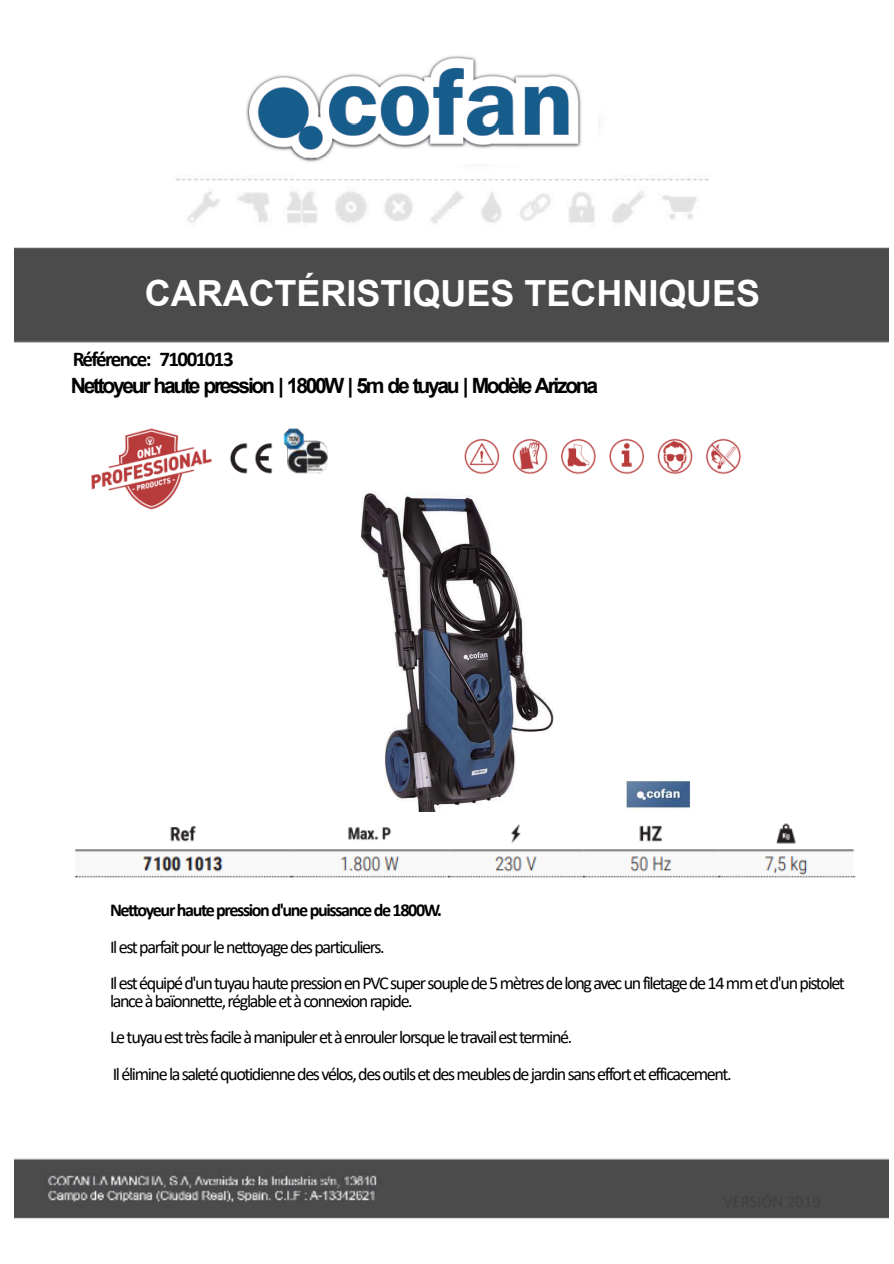
<style>
.page{position:relative;width:894px;height:1264px;background:#fff}
.page>*{position:absolute;margin:0;border:0;box-sizing:border-box;transform-origin:0 0}
.t1{font:700 36px "Arial";color:#fff}
.t2{font:700 21px "Arial";letter-spacing:-.11em;color:#000}
.t3{font:700 21px "Calibri";letter-spacing:-.075em;color:#000}
.t4{font:18.15px/36.2px "Calibri";letter-spacing:-.075em;color:#000}
.t5{font:700 18.15px "Calibri";letter-spacing:-.075em;color:#000}
</style>
<div class="page">
<img style="left:14px;top:178px;width:874px;height:1041px">
<img style="left:80px;top:416px;width:674px;height:93px">
<img style="left:200px;top:484px;width:513px;height:328px">
<img style="left:65px;top:812px;width:792px;height:69px">
<img style="left:295px;top:118px;width:316px;height:61px">
<img style="left:246px;top:56px;width:351px;height:108px">
<h1 class="t1" style="left:145px;top:279px;width:617px">CARACTÉRISTIQUES TECHNIQUES</h1>
<p class="t3" style="left:73px;top:350px;width:162px">Référence: 71001013</p>
<p class="t2" style="left:71px;top:377px;width:528px">Nettoyeur haute pression | 1800W | 5m de tuyau | Modèle Arizona</p>
<p class="t5" style="left:110px;top:902px;width:333px">Nettoyeur haute pression d'une puissance de 1800W.</p>
<p class="t4" style="left:110px;top:930px;width:736px">Il est parfait pour le nettoyage des particuliers.<br>Il est équipé d'un tuyau haute pression en PVC super souple de 5 mètres de long avec un filetage de 14 mm et d'un pistolet</p>
<p class="t4" style="left:110px;top:984px;width:623px">lance à baïonnette, réglable et à connexion rapide.<br>Le tuyau est très facile à manipuler et à enrouler lorsque le travail est terminé.<br>Il élimine la saleté quotidienne des vélos, des outils et des meubles de jardin sans effort et efficacement.</p>
</div>
